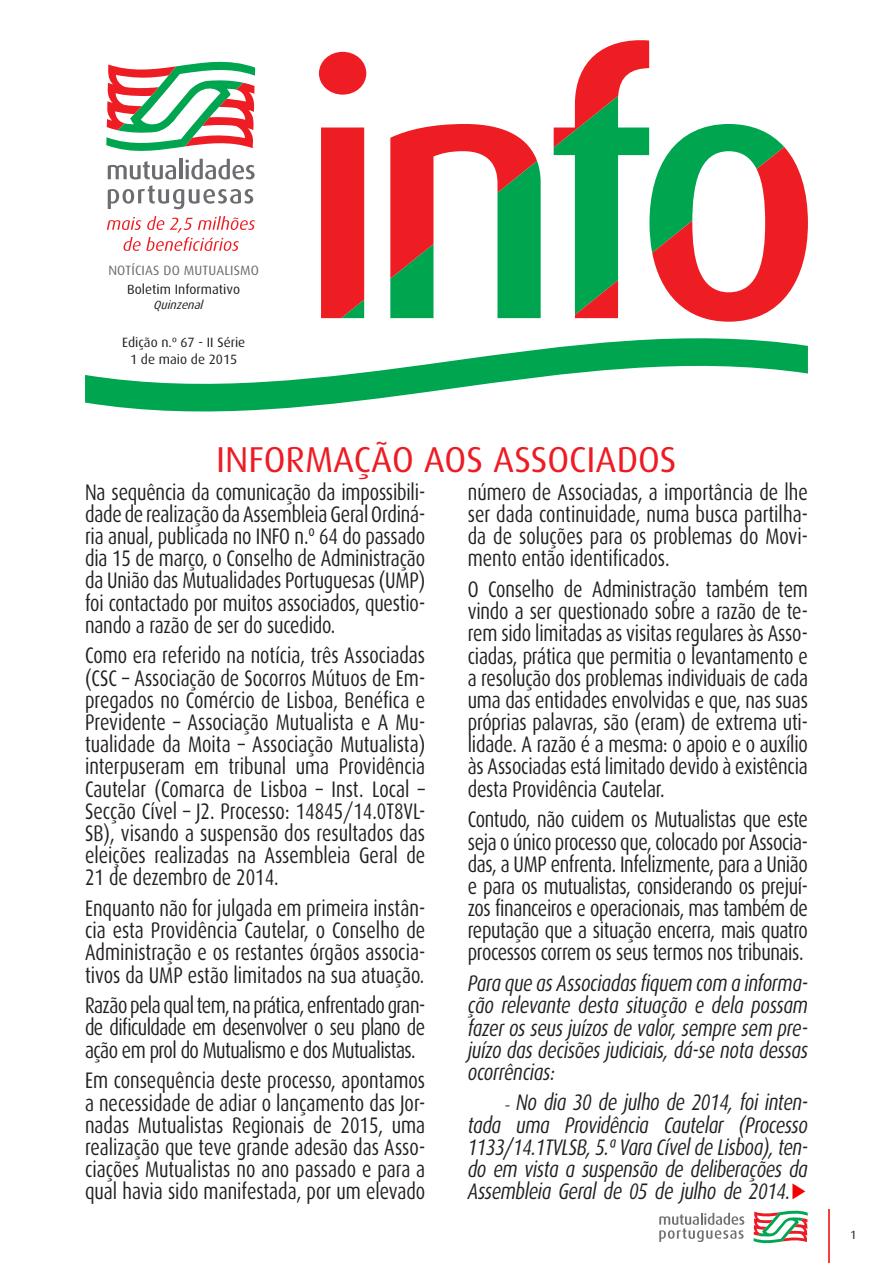
<style>
.page{position:relative;width:893px;height:1263px;background:#fff}
.page>*{position:absolute;margin:0;border:0;box-sizing:border-box;transform-origin:0 0}
.t1{font:36px "Dax";color:#ed1c24}
.t2{font:22.5px/22.2px "Dax";letter-spacing:-.01em;color:#231f20;text-align:justify;scale:.8 1}
.t3{font:italic 22.5px/22.2px "Dax";letter-spacing:-.02em;color:#231f20;text-align:justify;scale:.8 1}
.t4{font:13.5px/18.6px "Dax";letter-spacing:.01em;color:#6c6d70;text-align:center}
.t5{font:13.5px/17.9px "Dax";color:#231f20;text-align:center}
.t6{font:italic 12px "Dax";color:#221e1f}
.t7{font:12px "Dax";color:#231f20}
.s1{color:#231f20}
.s2{font-family:"Minion Pro";font-size:18px}
.s3{font-family:"Arial";font-style:normal;color:#f50000}
</style>
<div class="page">
<div style="left:321px;top:128px;width:43px;height:182px;background:#ee1d23"></div>
<div style="left:319px;top:52px;width:47px;height:43px;background:#ee1d23;border-radius:50%"></div>
<svg style="left:390px;top:124px;width:151px;height:186px"></svg>
<svg style="left:554px;top:40px;width:254px;height:270px"></svg>
<svg style="left:85px;top:310px;width:723px;height:102px"></svg>
<svg style="left:106px;top:61px;width:149px;height:118px"></svg>
<svg style="left:108px;top:185px;width:145px;height:24px"></svg>
<svg style="left:107px;top:216px;width:148px;height:35px"></svg>
<svg style="left:753px;top:1211px;width:55px;height:32px"></svg>
<svg style="left:659px;top:1213px;width:85px;height:29px"></svg>
<hr style="left:828px;top:1209px;width:2px;height:54px;background:#f50000">
<p class="t4" style="left:108px;top:262px;width:152px">NOTÍCIAS DO MUTUALISMO<br><span class="s1">Boletim Informativo</span></p>
<p class="t6" style="left:153px;top:298px;width:55px">Quinzenal</p>
<p class="t5" style="left:122px;top:333px;width:125px">Edição n.º 67 - II Série<br>1 de maio de 2015</p>
<p class="t1" style="left:216px;top:440px;width:462px">INFORMAÇÃO AOS ASSOCIADOS</p>
<p class="t2" style="left:85px;top:481px;width:427px">Na sequência da comunicação da impossibili&shy;dade de realização da Assembleia Geral Ordiná&shy;ria anual, publicada no INFO n.º 64 do passado dia 15 de março, o Conselho de Administração da União das Mutualidades Portuguesas (UMP) foi contactado por muitos associados, questio&shy;nando a razão de ser do sucedido.</p>
<p class="t2" style="left:85px;top:645px;width:427px">Como era referido na notícia, três Associadas (CSC – Associação de Socorros Mútuos de Em&shy;pregados no Comércio de Lisboa, Benéfica e Previdente – Associação Mutualista e A Mu&shy;tualidade da Moita – Associação Mutualista) interpuseram em tribunal uma Providência Cautelar (Comarca de Lisboa – Inst. Local – Secção Cível – J2. Processo: 14845/14.0T8VL-SB), visando a suspensão dos resultados das eleições realizadas na Assembleia Geral de 21 de dezembro de 2014.</p>
<p class="t2" style="left:85px;top:897px;width:427px">Enquanto não for julgada em primeira instân&shy;cia esta Providência Cautelar, o Conselho de Administração e os restantes órgãos associa&shy;tivos da UMP estão limitados na sua atuação.</p>
<p class="t2" style="left:85px;top:994px;width:427px">Razão pela qual tem, na prática, enfrentado gran&shy;de dificuldade em desenvolver o seu plano de ação em prol do Mutualismo e dos Mutualistas.</p>
<p class="t2" style="left:85px;top:1070px;width:427px">Em consequência deste processo, apontamos a necessidade de adiar o lançamento das Jor&shy;nadas Mutualistas Regionais de 2015, uma realização que teve grande adesão das Asso&shy;ciações Mutualistas no ano passado e para a qual havia sido manifestada, por um elevado</p>
<p class="t2" style="left:468px;top:481px;width:427px">número de Associadas, a importância de lhe ser dada continuidade, numa busca partilha&shy;da de soluções para os problemas do Movi&shy;mento então identificados.</p>
<p class="t2" style="left:468px;top:578px;width:427px">O Conselho de Administração também tem vindo a ser questionado sobre a razão de te&shy;rem sido limitadas as visitas regulares às Asso&shy;ciadas, prática que permitia o levantamento e a resolução dos problemas individuais de cada uma das entidades envolvidas e que, nas suas próprias palavras, são (eram) de extrema uti&shy;lidade. A razão é a mesma: o apoio e o auxílio às Associadas está limitado devido à existência desta Providência Cautelar.</p>
<p class="t2" style="left:468px;top:809px;width:427px">Contudo, não cuidem os Mutualistas que este seja o único processo que, colocado por Associa&shy;das, a UMP enfrenta. Infelizmente, para a União e para os mutualistas, considerando os prejuí&shy;zos financeiros e operacionais, mas também de reputação que a situação encerra, mais quatro processos correm os seus termos nos tribunais.</p>
<p class="t3" style="left:468px;top:972px;width:427px">Para que as Associadas fiquem com a informa&shy;ção relevante desta situação e dela possam fazer os seus juízos de valor, sempre sem pre&shy;juízo das decisões judiciais, dá-se nota dessas ocorrências:</p>
<p class="t3" style="left:468px;top:1092px;width:427px;text-indent:37px"><span class="s2">-</span> No dia 30 de julho de 2014, foi inten&shy;tada uma Providência Cautelar (Processo 1133/14.1TVLSB, 5.ª Vara Cível de Lisboa), ten&shy;do em vista a suspensão de deliberações da Assembleia Geral de 05 de julho de 2014.<span class="s3">►</span></p>
<p class="t7" style="left:850px;top:1228px;width:8px">1</p>
</div>
